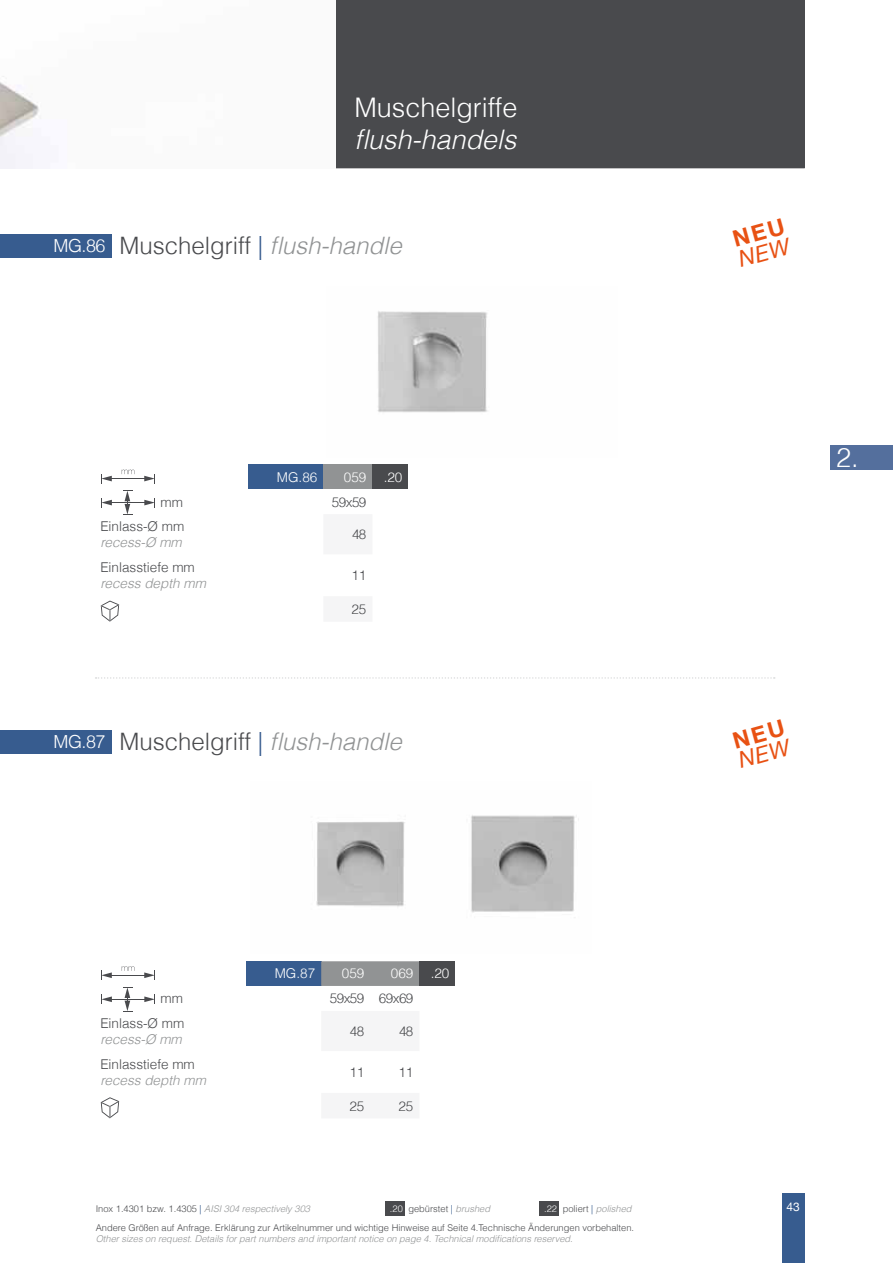
<style>
.page{position:relative;width:893px;height:1263px;background:#fff}
.page>*{position:absolute;margin:0;border:0;box-sizing:border-box;transform-origin:0 0}
.t1{font:300 27px "Helvetica";color:#fff}
.t2{font:italic 300 27px "Helvetica";color:#fff}
.t3{font:300 24px "Helvetica";color:#494a4d}
.t4{font:300 18px "Helvetica";letter-spacing:-.03em;color:#fff}
.t5{font:300 13.5px "Helvetica";color:#494a4d}
.t6{font:italic 300 13.5px "Helvetica";color:#919394}
.t7{font:300 13.5px "Helvetica";color:#fff}
.t8{font:300 13.5px "Helvetica";letter-spacing:-.04em;color:#494a4d}
.t9{font:12px "Helvetica Neue";color:#fff}
.t10{font:italic 300 9.3px "Helvetica";color:#919394}
.t11{font:300 9.3px "Helvetica";color:#494a4d}
.s1{color:#375c8f}
.s2{font-style:italic;color:#919394}
.s3{font-style:normal;color:#494a4d}
.s4{font-style:normal;color:#375c8f}
.s5{color:#fff}
.s6{font-style:normal;color:#fff}
</style>
<div class="page">
<div style="left:782px;top:1194px;width:23px;height:69px;background:#375c8f"></div>
<div style="left:385px;top:1201px;width:20px;height:15px;background:#494a4d"></div>
<div style="left:540px;top:1201px;width:19px;height:15px;background:#494a4d"></div>
<img style="left:377px;top:311px;width:111px;height:102px">
<img style="left:316px;top:815px;width:263px;height:98px">
<svg style="left:96px;top:677px;width:679px;height:2px"></svg>
<div style="left:0;top:234px;width:112px;height:23px;background:#375c8f"></div>
<div style="left:0;top:730px;width:112px;height:23px;background:#375c8f"></div>
<svg style="left:101px;top:601px;width:18px;height:21px"></svg>
<hr style="left:110px;top:478px;width:36px;height:1px;background:#494a4d">
<svg style="left:101px;top:474px;width:11px;height:9px"></svg>
<svg style="left:144px;top:474px;width:11px;height:9px"></svg>
<svg style="left:122px;top:470px;width:12px;height:4px"></svg>
<svg style="left:123px;top:490px;width:9px;height:25px"></svg>
<hr style="left:110px;top:502px;width:36px;height:1px;background:#494a4d">
<svg style="left:101px;top:498px;width:11px;height:9px"></svg>
<svg style="left:144px;top:498px;width:11px;height:9px"></svg>
<div style="left:248px;top:465px;width:75px;height:24px;background:#375c8f"></div>
<div style="left:323px;top:465px;width:49px;height:24px;background:#919394"></div>
<div style="left:372px;top:465px;width:36px;height:24px;background:#494a4d"></div>
<svg style="left:101px;top:1097px;width:18px;height:21px"></svg>
<hr style="left:110px;top:975px;width:36px;height:1px;background:#494a4d">
<svg style="left:101px;top:971px;width:11px;height:9px"></svg>
<svg style="left:144px;top:971px;width:11px;height:9px"></svg>
<svg style="left:122px;top:966px;width:12px;height:5px"></svg>
<svg style="left:123px;top:987px;width:9px;height:25px"></svg>
<hr style="left:110px;top:999px;width:36px;height:1px;background:#494a4d">
<svg style="left:101px;top:995px;width:11px;height:9px"></svg>
<svg style="left:144px;top:995px;width:11px;height:9px"></svg>
<div style="left:246px;top:961px;width:75px;height:25px;background:#375c8f"></div>
<div style="left:321px;top:961px;width:98px;height:25px;background:#919394"></div>
<div style="left:419px;top:961px;width:36px;height:25px;background:#494a4d"></div>
<div style="left:336px;top:0;width:469px;height:168px;background:#494a4d"></div>
<img style="left:0;top:76px;width:41px;height:92px">
<div style="left:830px;top:446px;width:63px;height:24px;background:#546f9d"></div>
<h1 class="t1" style="left:354px;top:93px;width:165px">Muschelgriffe</h1>
<h1 class="t2" style="left:354px;top:119px;width:164px">lush-handels</h1>
<h3 class="t4" style="left:54px;top:236px;width:53px">MG.86</h3>
<h2 class="t3" style="left:119px;top:233px;width:284px">Muschelgriff <span class="s1">|</span> <span class="s2">lush-handle</span></h2>
<h3 class="t7" style="left:277px;top:470px;width:42px">MG.86</h3>
<h3 class="t7" style="left:344px;top:470px;width:24px">059</h3>
<h3 class="t7" style="left:384px;top:470px;width:20px">.20</h3>
<h3 class="t5" style="left:160px;top:495px;width:24px">mm</h3>
<h3 class="t5" style="left:332px;top:495px;width:36px">59x59</h3>
<h3 class="t5" style="left:100px;top:519px;width:85px">Einlass-Ø mm</h3>
<h3 class="t6" style="left:100px;top:537px;width:83px">recess-Ø mm</h3>
<h3 class="t5" style="left:352px;top:527px;width:16px">48</h3>
<h3 class="t5" style="left:100px;top:560px;width:96px">Einlasstiefe mm</h3>
<h3 class="t6" style="left:100px;top:578px;width:107px">recess depth mm</h3>
<h3 class="t5" style="left:351px;top:568px;width:17px">11</h3>
<h3 class="t5" style="left:351px;top:602px;width:17px">25</h3>
<h3 class="t4" style="left:54px;top:732px;width:53px">MG.87</h3>
<h2 class="t3" style="left:119px;top:729px;width:284px">Muschelgriff <span class="s1">|</span> <span class="s2">lush-handle</span></h2>
<h1 class="t1" style="left:836px;top:443px;width:24px">2.</h1>
<h3 class="t7" style="left:275px;top:966px;width:42px">MG.87</h3>
<h3 class="t7" style="left:342px;top:966px;width:24px">059</h3>
<h3 class="t7" style="left:391px;top:966px;width:24px">069</h3>
<h3 class="t7" style="left:431px;top:966px;width:20px">.20</h3>
<h3 class="t5" style="left:160px;top:991px;width:24px">mm</h3>
<h3 class="t8" style="left:330px;top:991px;width:85px">59x59 69x69</h3>
<h3 class="t5" style="left:100px;top:1016px;width:85px">Einlass-Ø mm</h3>
<h3 class="t6" style="left:100px;top:1034px;width:83px">recess-Ø mm</h3>
<h3 class="t5" style="left:350px;top:1024px;width:16px">48</h3>
<h3 class="t5" style="left:399px;top:1024px;width:16px">48</h3>
<h3 class="t5" style="left:100px;top:1057px;width:96px">Einlasstiefe mm</h3>
<h3 class="t6" style="left:100px;top:1075px;width:107px">recess depth mm</h3>
<h3 class="t5" style="left:349px;top:1065px;width:17px">11</h3>
<h3 class="t5" style="left:398px;top:1065px;width:17px">11</h3>
<h3 class="t5" style="left:349px;top:1098px;width:17px">25</h3>
<h3 class="t5" style="left:398px;top:1098px;width:17px">25</h3>
<p class="t10" style="left:96px;top:1205px;width:216px"><span class="s3">Inox 1.4301 bzw. 1.4305</span> <span class="s4">|</span> AISI 304 respectively 303</p>
<p class="t9" style="left:786px;top:1200px;width:15px">43</p>
<p class="t11" style="left:96px;top:1223px;width:540px">Andere Größen auf Anfrage. Erklärung zur Artikelnummer und wichtige Hinweise auf Seite 4.Technische Änderungen vorbehalten.</p>
<p class="t10" style="left:96px;top:1232px;width:479px">Other sizes on request. Details for part numbers and important notice on page 4. Technical modiications reserved.</p>
<p class="t11" style="left:390px;top:1203px;width:102px"><span class="s5">.20</span> gebürstet <span class="s1">|</span> <span class="s2">brushed</span></p>
<p class="t10" style="left:544px;top:1205px;width:89px"><span class="s6">.22</span> <span class="s3">poliert</span> <span class="s4">|</span> polished</p>
</div>
